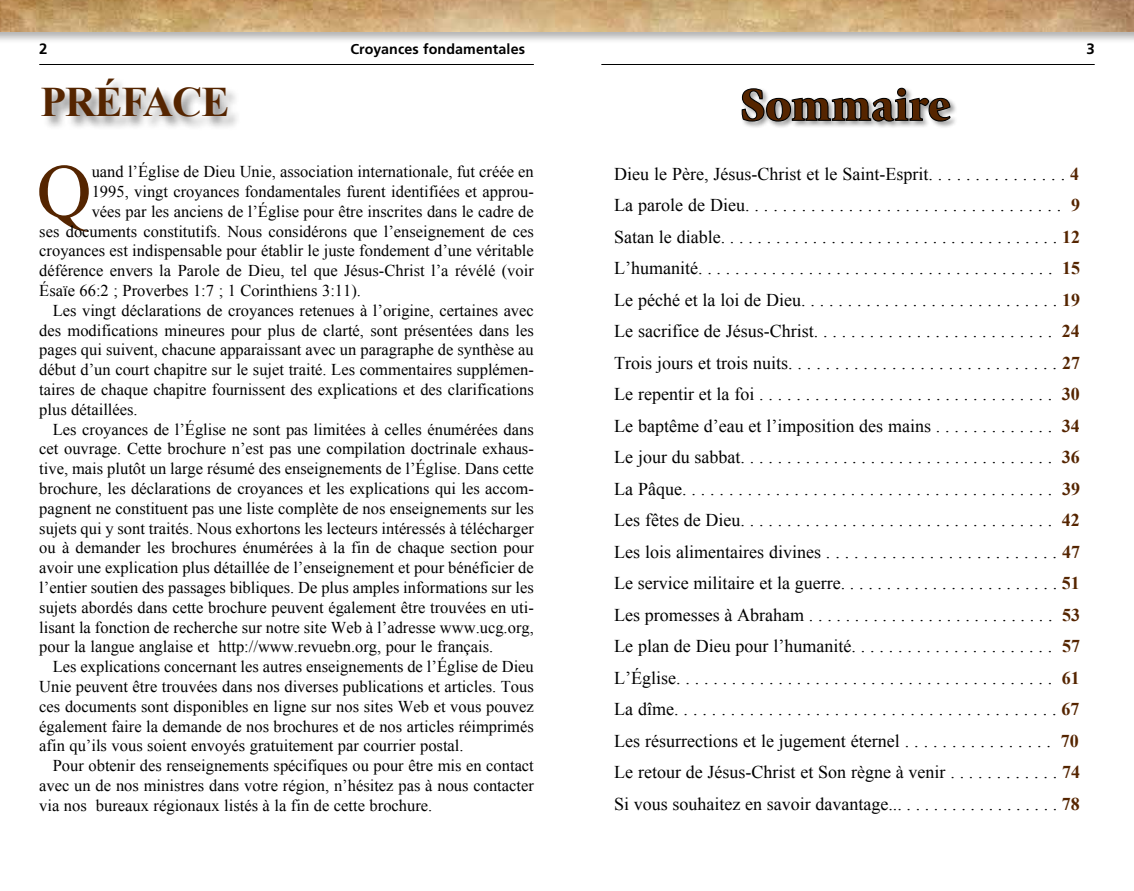
<style>
.page{position:relative;width:1134px;height:891px;background:#fff}
.page>*{position:absolute;margin:0;border:0;box-sizing:border-box;transform-origin:0 0}
.t1{font:76.35px "Times New Roman";color:#552500}
.t2{font:700 42px "Times New Roman";letter-spacing:-.025em;color:#552500}
.t3{font:18px/31.5px "Times New Roman";color:#000;text-align:justify}
.t4{font:16.5px "Times New Roman";color:#000}
.t5{font:700 15px "Frutiger";color:#000}
.t6{font:700 14.25px "Frutiger";letter-spacing:.01em;color:#000}
.s1{font-weight:700;color:#552500}
</style>
<div class="page">
<hr style="left:39px;top:64px;width:495px;height:1px;background:#000">
<hr style="left:601px;top:64px;width:494px;height:1px;background:#000">
<div style="left:0;top:0;width:1134px;height:44px;background:#000;opacity:.3"></div>
<img style="left:0;top:0;width:1134px;height:31px">
<div style="left:740px;top:87px;width:218px;height:42px;background:#000;opacity:.39"></div>
<svg style="left:741px;top:87px;width:210px;height:35px"></svg>
<div style="left:41px;top:77px;width:201px;height:54px;background:#000;opacity:.5"></div>
<p class="t5" style="left:39px;top:40px;width:10px">2</p>
<p class="t6" style="left:350px;top:41px;width:176px">Croyances fondamentales</p>
<p class="t5" style="left:1086px;top:40px;width:10px">3</p>
<h2 class="t2" style="left:40px;top:72px;width:190px">PRÉFACE</h2>
<h1 class="t1" style="left:37px;top:137px;width:57px">Q</h1>
<p class="t4" style="left:92px;top:160px;width:444px">uand l’Église de Dieu Unie, association internationale, fut créée en</p>
<p class="t4" style="left:92px;top:180px;width:444px">1995, vingt croyances fondamentales furent identifiées et approu-</p>
<p class="t4" style="left:92px;top:200px;width:444px">vées par les anciens de l’Église pour être inscrites dans le cadre de</p>
<p class="t4" style="left:39px;top:220px;width:496px">ses documents constitutifs. Nous considérons que l’enseignement de ces</p>
<p class="t4" style="left:39px;top:239px;width:496px">croyances est indispensable pour établir le juste fondement d’une véritable</p>
<p class="t4" style="left:39px;top:259px;width:496px">déférence envers la Parole de Dieu, tel que Jésus-Christ l’a révélé (voir</p>
<p class="t4" style="left:39px;top:279px;width:323px">Ésaïe 66:2 ; Proverbes 1:7 ; 1 Corinthiens 3:11).</p>
<p class="t4" style="left:53px;top:299px;width:483px">Les vingt déclarations de croyances retenues à l’origine, certaines avec</p>
<p class="t4" style="left:39px;top:319px;width:496px">des modifications mineures pour plus de clarté, sont présentées dans les</p>
<p class="t4" style="left:39px;top:338px;width:496px">pages qui suivent, chacune apparaissant avec un paragraphe de synthèse au</p>
<p class="t4" style="left:39px;top:358px;width:496px">début d’un court chapitre sur le sujet traité. Les commentaires supplémen-</p>
<p class="t4" style="left:39px;top:378px;width:496px">taires de chaque chapitre fournissent des explications et des clarifications</p>
<p class="t4" style="left:39px;top:398px;width:100px">plus détaillées.</p>
<p class="t4" style="left:53px;top:418px;width:483px">Les croyances de l’Église ne sont pas limitées à celles énumérées dans</p>
<p class="t4" style="left:39px;top:437px;width:496px">cet ouvrage. Cette brochure n’est pas une compilation doctrinale exhaus-</p>
<p class="t4" style="left:39px;top:457px;width:496px">tive, mais plutôt un large résumé des enseignements de l’Église. Dans cette</p>
<p class="t4" style="left:39px;top:477px;width:496px">brochure, les déclarations de croyances et les explications qui les accom-</p>
<p class="t4" style="left:39px;top:497px;width:496px">pagnent ne constituent pas une liste complète de nos enseignements sur les</p>
<p class="t4" style="left:39px;top:517px;width:496px">sujets qui y sont traités. Nous exhortons les lecteurs intéressés à télécharger</p>
<p class="t4" style="left:39px;top:536px;width:496px">ou à demander les brochures énumérées à la fin de chaque section pour</p>
<p class="t4" style="left:39px;top:556px;width:496px">avoir une explication plus détaillée de l’enseignement et pour bénéficier de</p>
<p class="t4" style="left:39px;top:576px;width:496px">l’entier soutien des passages bibliques. De plus amples informations sur les</p>
<p class="t4" style="left:39px;top:596px;width:496px">sujets abordés dans cette brochure peuvent également être trouvées en uti-</p>
<p class="t4" style="left:39px;top:616px;width:496px">lisant la fonction de recherche sur notre site Web à l’adresse www.ucg.org,</p>
<p class="t4" style="left:39px;top:635px;width:456px">pour la langue anglaise et http://www.revuebn.org, pour le français.</p>
<p class="t4" style="left:53px;top:655px;width:483px">Les explications concernant les autres enseignements de l’Église de Dieu</p>
<p class="t4" style="left:39px;top:675px;width:496px">Unie peuvent être trouvées dans nos diverses publications et articles. Tous</p>
<p class="t4" style="left:39px;top:695px;width:496px">ces documents sont disponibles en ligne sur nos sites Web et vous pouvez</p>
<p class="t4" style="left:39px;top:715px;width:496px">également faire la demande de nos brochures et de nos articles réimprimés</p>
<p class="t4" style="left:39px;top:734px;width:426px">afin qu’ils vous soient envoyés gratuitement par courrier postal.</p>
<p class="t4" style="left:53px;top:754px;width:483px">Pour obtenir des renseignements spécifiques ou pour être mis en contact</p>
<p class="t4" style="left:39px;top:774px;width:496px">avec un de nos ministres dans votre région, n’hésitez pas à nous contacter</p>
<p class="t4" style="left:39px;top:794px;width:395px">via nos bureaux régionaux listés à la fin de cette brochure.</p>
<p class="t3" style="left:614px;top:158px;width:467px">Dieu le Père, Jésus-Christ et le Saint-Esprit. . . . . . . . . . . . . . . <span class="s1">4<br></span>La parole de Dieu. . . . . . . . . . . . . . . . . . . . . . . . . . . . . . . . . . <span class="s1">9<br></span>Satan le diable. . . . . . . . . . . . . . . . . . . . . . . . . . . . . . . . . . . . . <span class="s1">12<br></span>L’humanité. . . . . . . . . . . . . . . . . . . . . . . . . . . . . . . . . . . . . . . <span class="s1">15<br></span>Le péché et la loi de Dieu. . . . . . . . . . . . . . . . . . . . . . . . . . . . <span class="s1">19<br></span>Le sacrifice de Jésus-Christ. . . . . . . . . . . . . . . . . . . . . . . . . . <span class="s1">24<br></span>Trois jours et trois nuits. . . . . . . . . . . . . . . . . . . . . . . . . . . . . <span class="s1">27<br></span>Le repentir et la foi . . . . . . . . . . . . . . . . . . . . . . . . . . . . . . . . <span class="s1">30<br></span>Le baptême d’eau et l’imposition des mains . . . . . . . . . . . . . <span class="s1">34<br></span>Le jour du sabbat. . . . . . . . . . . . . . . . . . . . . . . . . . . . . . . . . . <span class="s1">36<br></span>La Pâque. . . . . . . . . . . . . . . . . . . . . . . . . . . . . . . . . . . . . . . . <span class="s1">39<br></span>Les fêtes de Dieu. . . . . . . . . . . . . . . . . . . . . . . . . . . . . . . . . . <span class="s1">42<br></span>Les lois alimentaires divines . . . . . . . . . . . . . . . . . . . . . . . . . <span class="s1">47<br></span>Le service militaire et la guerre. . . . . . . . . . . . . . . . . . . . . . . . <span class="s1">51<br></span>Les promesses à Abraham . . . . . . . . . . . . . . . . . . . . . . . . . . . <span class="s1">53<br></span>Le plan de Dieu pour l’humanité. . . . . . . . . . . . . . . . . . . . . . <span class="s1">57<br></span>L’Église. . . . . . . . . . . . . . . . . . . . . . . . . . . . . . . . . . . . . . . . . <span class="s1">61<br></span>La dîme. . . . . . . . . . . . . . . . . . . . . . . . . . . . . . . . . . . . . . . . . <span class="s1">67<br></span>Les résurrections et le jugement éternel . . . . . . . . . . . . . . . . <span class="s1">70<br></span>Le retour de Jésus-Christ et Son règne à venir . . . . . . . . . . . . <span class="s1">74<br></span>Si vous souhaitez en savoir davantage... . . . . . . . . . . . . . . . . . <span class="s1">78</span></p>
</div>
